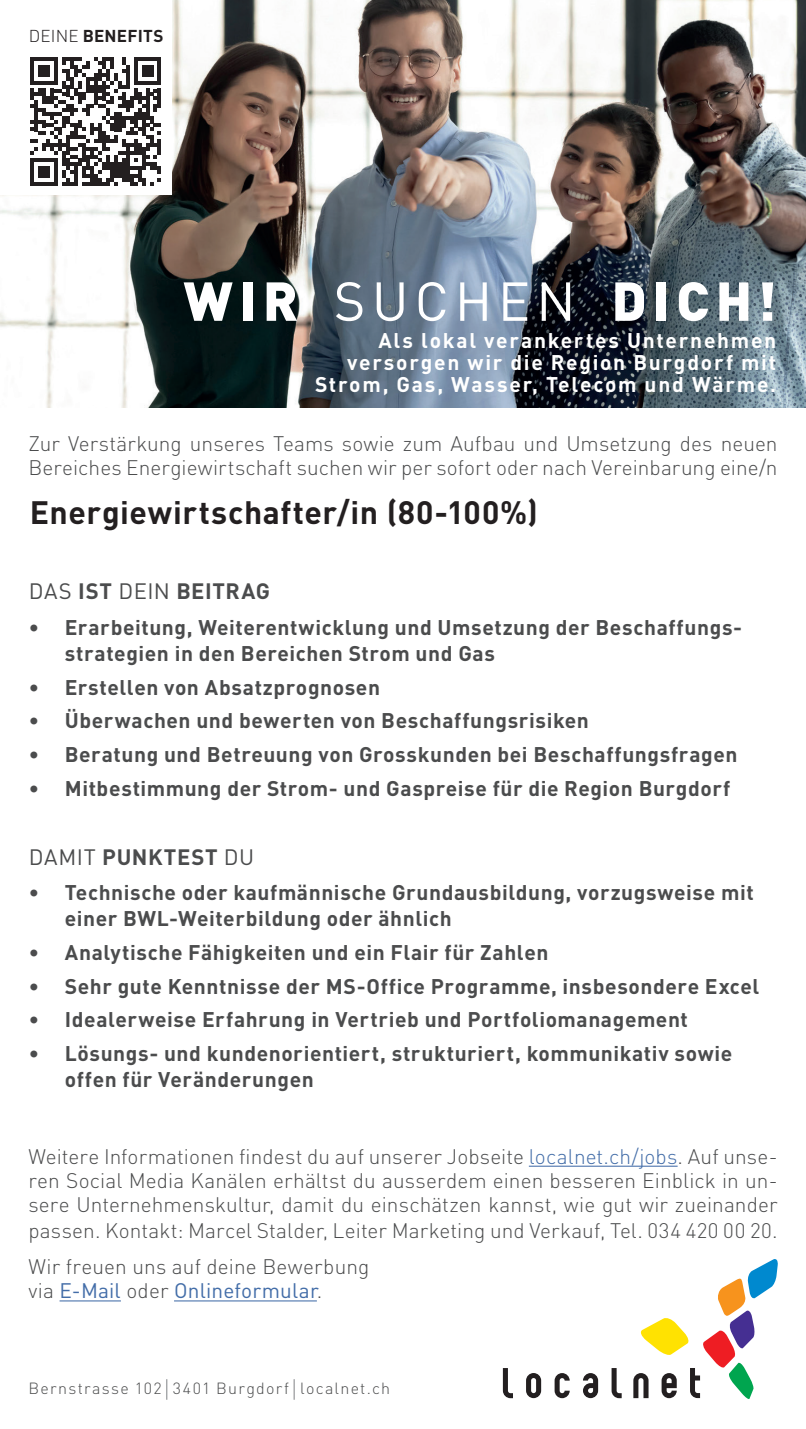
<style>
.page{position:relative;width:806px;height:1429px;background:#fff}
.page>*{position:absolute;margin:0;border:0;box-sizing:border-box;transform-origin:0 0}
.t1{font:900 54px "DINOT";letter-spacing:.115em;color:#fff}
.t2{font:700 32px "DINOT";letter-spacing:.02em;color:#231f20}
.t3{font:700 22px "DINOT";letter-spacing:.025em;color:#4b4c4d}
.t4{font:700 21px/26px "DINOT";letter-spacing:.025em;color:#4b4c4d}
.t5{font:700 21px/22px "DINOT";letter-spacing:.08em;color:#fff;text-align:right}
.t6{font:300 20.8px/24px "DINOT";letter-spacing:.005em;color:#4b4c4d}
.t7{font:20.8px "DINOT";letter-spacing:.005em;color:#436da8}
.t8{font:700 17px "DINOT";letter-spacing:.015em;color:#231f20}
.t9{font:300 16px "DINOT";letter-spacing:.08em;color:#4b4c4d}
.s1{font-weight:300}
.s2{font-weight:400}
.s3{color:#436da8}
.s4{font-weight:300;color:#4b4c4d}
</style>
<div class="page">
<img style="left:0;top:0;width:805px;height:407px">
<div style="left:0;top:0;width:171px;height:194px;background:#fff"></div>
<svg style="left:30px;top:57px;width:131px;height:129px"></svg>
<hr style="left:528px;top:1165px;width:149px;height:1px;background:#436da8">
<hr style="left:59px;top:1300px;width:62px;height:1px;background:#436da8">
<hr style="left:174px;top:1300px;width:143px;height:1px;background:#436da8">
<svg style="left:502px;top:1368px;width:10px;height:30px"></svg>
<svg style="left:526px;top:1373px;width:15px;height:25px"></svg>
<svg style="left:554px;top:1373px;width:15px;height:25px"></svg>
<svg style="left:583px;top:1373px;width:14px;height:25px"></svg>
<svg style="left:611px;top:1368px;width:10px;height:30px"></svg>
<svg style="left:633px;top:1259px;width:144px;height:140px"></svg>
<svg style="left:166px;top:1379px;width:1px;height:20px"></svg>
<svg style="left:293px;top:1379px;width:1px;height:20px"></svg>
<p class="t8" style="left:29px;top:24px;width:136px"><span class="s1">DEINE</span> BENEFITS</p>
<h1 class="t1" style="left:183px;top:265px;width:594px">WIR <span class="s2">SUCHEN</span> DICH!</h1>
<p class="t5" style="left:315px;top:328px;width:462px">Als lokal verankertes Unternehmen versorgen wir die Region Burgdorf mit<br>Strom, Gas, Wasser, Telecom und Wärme.</p>
<p class="t6" style="left:28px;top:431px;width:750px">Zur Verstärkung unseres Teams sowie zum Aufbau und Umsetzung des neuen<br>Bereiches Energiewirtschaft suchen wir per sofort oder nach Vereinbarung eine/n</p>
<h2 class="t2" style="left:30px;top:491px;width:509px">Energiewirtschafter/in (80-100%)</h2>
<p class="t3" style="left:29px;top:577px;width:242px"><span class="s2">DAS</span> IST <span class="s2">DEIN</span> BEITRAG</p>
<p class="t4" style="left:65px;top:614px;width:678px;text-indent:-36px">• Erarbeitung, Weiterentwicklung und Umsetzung der Beschaffungs&shy;strategien in den Bereichen Strom und Gas</p>
<p class="t4" style="left:29px;top:673px;width:352px">• Erstellen von Absatzprognosen</p>
<p class="t4" style="left:29px;top:707px;width:561px">• Überwachen und bewerten von Beschaffungsrisiken</p>
<p class="t4" style="left:29px;top:741px;width:709px">• Beratung und Betreuung von Grosskunden bei Beschaffungsfragen</p>
<p class="t4" style="left:29px;top:774px;width:702px">• Mitbestimmung der Strom- und Gaspreise für die Region Burgdorf</p>
<p class="t3" style="left:29px;top:842px;width:227px"><span class="s2">DAMIT</span> PUNKTEST <span class="s2">DU</span></p>
<p class="t4" style="left:65px;top:879px;width:690px;text-indent:-36px">• Technische oder kaufmännische Grundausbildung, vorzugsweise mit einer BWL-Weiterbildung oder ähnlich</p>
<p class="t4" style="left:29px;top:938px;width:521px">• Analytische Fähigkeiten und ein Flair für Zahlen</p>
<p class="t4" style="left:29px;top:972px;width:731px">• Sehr gute Kenntnisse der MS-Office Programme, insbesondere Excel</p>
<p class="t4" style="left:29px;top:1006px;width:660px">• Idealerweise Erfahrung in Vertrieb und Portfoliomanagement</p>
<p class="t4" style="left:65px;top:1039px;width:668px;text-indent:-36px">• Lösungs- und kundenorientiert, strukturiert, kommunikativ sowie offen für Veränderungen</p>
<p class="t6" style="left:28px;top:1144px;width:750px;text-align:justify">Weitere Informationen findest du auf unserer Jobseite <span class="s3">localnet.ch/jobs</span>. Auf unse&shy;ren Social Media Kanälen erhältst du ausserdem einen besseren Einblick in un&shy;sere Unternehmenskultur, damit du einschätzen kannst, wie gut wir zueinander</p>
<p class="t6" style="left:28px;top:1212px;width:750px;line-height:35.6px">passen. Kontakt: Marcel Stalder, Leiter Marketing und Verkauf, Tel. 034 420 00 20.<br>Wir freuen uns auf deine Bewerbung</p>
<p class="t7" style="left:28px;top:1277px;width:295px"><span class="s4">via</span> E-Mail <span class="s4">oder</span> Onlineformular<span class="s4">.</span></p>
<p class="t9" style="left:28px;top:1378px;width:363px">Bernstrasse 102 3401 Burgdorf localnet.ch</p>
</div>
